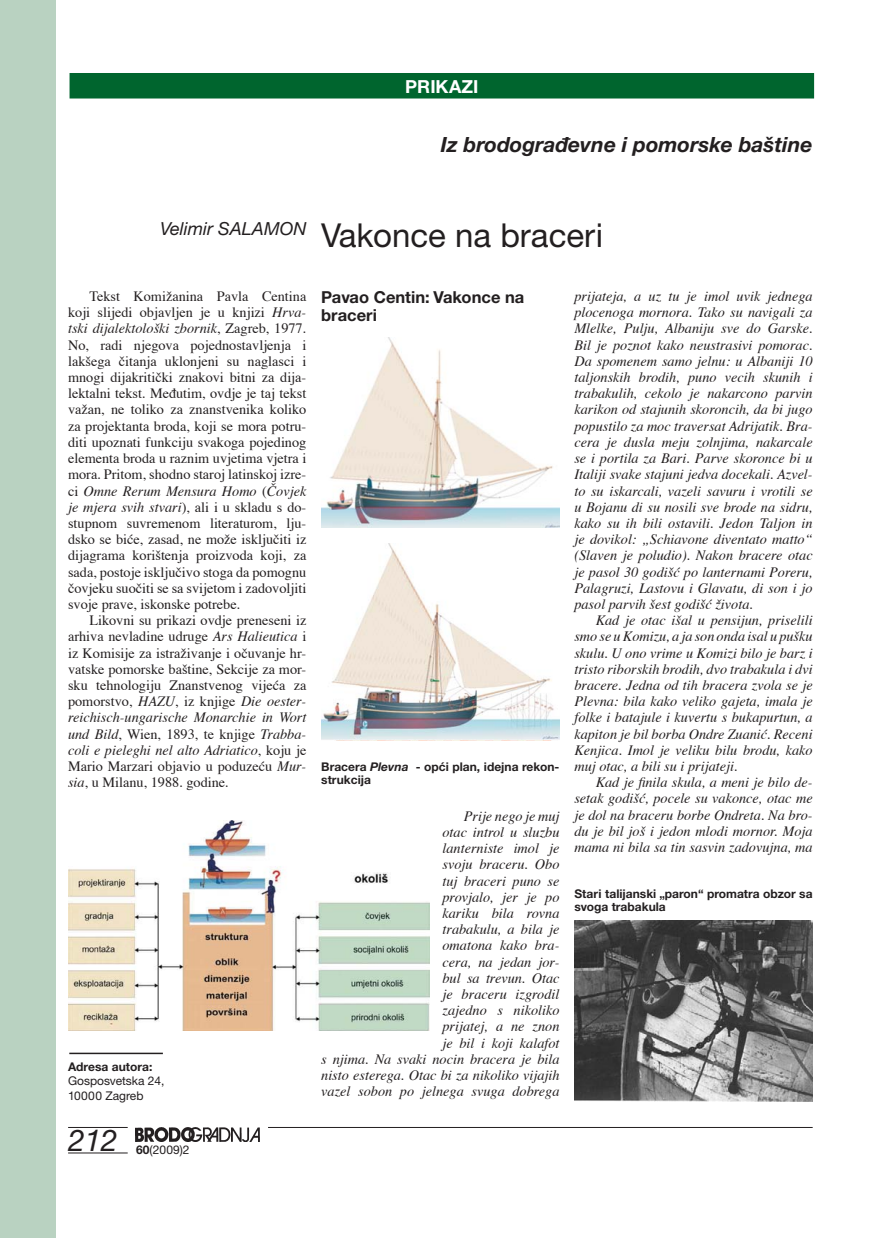
<style>
.page{position:relative;width:885px;height:1238px;background:#fff}
.page>*{position:absolute;margin:0;border:0;box-sizing:border-box;transform-origin:0 0}
.t1{font:33px "Helvetica Neue CE";color:#231f20}
.t2{font:italic 30px "Helvetica Neue CE";color:#231f20}
.t3{font:italic 700 21px "Helvetica Neue CE";color:#231f20}
.t4{font:italic 18px "Helvetica Neue CE";color:#231f20}
.t5{font:700 18px "Helvetica Neue CE";color:#fff}
.t6{font:700 16.5px/18px "Helvetica Neue CE";color:#231f20}
.t7{font:italic 14.25px/16.2px "Times";color:#231f20;text-align:justify}
.t8{font:14.25px/16.2px "Times";color:#231f20;text-align:justify}
.t9{font:700 12px/13.5px "Helvetica Neue CE";color:#231f20}
.t10{font:12px/14.4px "Helvetica Neue CE";color:#231f20}
.s1{font-style:italic}
.s2{font-weight:700}
</style>
<div class="page">
<img style="left:136px;top:1127px;width:123px;height:14px">
<hr style="left:268px;top:1127px;width:544px;height:1px;background:#231f20">
<hr style="left:68px;top:1127px;width:60px;height:1px;background:#231f20">
<hr style="left:68px;top:1152px;width:60px;height:1px;background:#231f20">
<div style="left:0;top:0;width:55px;height:1237px;background:#b9d2c1"></div>
<div style="left:70px;top:74px;width:743px;height:24px;background:#00652e"></div>
<div style="left:69px;top:73px;width:745px;height:25px;border:2px solid #00652e"></div>
<hr style="left:69px;top:1052px;width:94px;height:2px;background:#231f20">
<img style="left:68px;top:820px;width:361px;height:210px">
<img style="left:321px;top:337px;width:238px;height:191px">
<img style="left:321px;top:543px;width:238px;height:197px">
<img style="left:574px;top:920px;width:238px;height:181px">
<p class="t5" style="left:405px;top:80px;width:74px">PRIKAZI</p>
<h3 class="t3" style="left:441px;top:137px;width:373px">Iz brodograđevne i pomorske baštine</h3>
<p class="t4" style="left:160px;top:222px;width:147px">Velimir SALAMON</p>
<h1 class="t1" style="left:321px;top:223px;width:283px">Vakonce na braceri</h1>
<p class="t8" style="left:68px;top:289px;width:240px;text-indent:21px">Tekst Komižanina Pavla Centina koji slijedi objavljen je u knjizi <span class="s1">Hrva&shy;tski dijalektološki zbornik</span>, Zagreb, 1977.<br>No, radi njegova pojednostavljenja i lakšega čitanja uklonjeni su naglasci i mnogi dijakritički znakovi bitni za dija&shy;lektalni tekst. Međutim, ovdje je taj tekst važan, ne toliko za znanstvenika koliko za projektanta broda, koji se mora potru&shy;diti upoznati funkciju svakoga pojedinog elementa broda u raznim uvjetima vjetra i mora. Pritom, shodno staroj latinskoj izre&shy;ci <span class="s1">Omne Rerum Mensura Homo</span> (<span class="s1">Čovjek je mjera svih stvari</span>), ali i u skladu s do&shy;stupnom suvremenom literaturom, lju&shy;dsko se biće, zasad, ne može isključiti iz dijagrama korištenja proizvoda koji, za sada, postoje isključivo stoga da pomognu čovjeku suočiti se sa svijetom i zadovoljiti svoje prave, iskonske potrebe.</p>
<p class="t8" style="left:68px;top:613px;width:240px;text-indent:21px">Likovni su prikazi ovdje preneseni iz arhiva nevladine udruge <span class="s1">Ars Halieutica</span> i iz Komisije za istraživanje i očuvanje hr&shy;vatske pomorske baštine, Sekcije za mor&shy;sku tehnologiju Znanstvenog vijeća za pomorstvo, <span class="s1">HAZU</span>, iz knjige <span class="s1">Die oester&shy;reichisch-ungarische Monarchie in Wort und Bild</span>, Wien, 1893, te knjige <span class="s1">Trabba&shy;coli e pieleghi nel alto Adriatico</span>, koju je Mario Marzari objavio u poduzeću <span class="s1">Mur&shy;sia</span>, u Milanu, 1988. godine.</p>
<p class="t9" style="left:68px;top:1061px;width:86px">Adresa autora:</p>
<p class="t10" style="left:68px;top:1075px;width:98px">Gosposvetska 24,<br>10000 Zagreb</p>
<h2 class="t2" style="left:68px;top:1129px;width:51px">212</h2>
<p class="t10" style="left:136px;top:1143px;width:55px"><span class="s2">60</span>(2009)2</p>
<p class="t6" style="left:321px;top:290px;width:204px">Pavao Centin: Vakonce na braceri</p>
<p class="t9" style="left:321px;top:761px;width:240px">Bracera <span class="s1">Plevna</span> - opći plan, idejna rekon&shy;strukcija</p>
<p class="t7" style="left:321px;top:809px;width:240px;text-align:right">Prije nego je muj<br>otac introl u sluzbu<br>lanterniste imol je<br>svoju braceru. Obo<br>tuj braceri puno se<br>provjalo, jer je po<br>kariku bila rovna<br>trabakulu, a bila je<br>omatona kako bra-<br>cera, na jedan jor-<br>bul sa trevun. Otac<br>je braceru izgrodil<br>zajedno s nikoliko<br>prijatej, a ne znon<br>je bil i koji kalafot<br>s njima. Na svaki nocin bracera je bila nisto esterega. Otac bi za nikoliko vijajih vazel sobon po jelnega svuga dobrega</p>
<p class="t7" style="left:574px;top:289px;width:240px">prijateja, a uz tu je imol uvik jednega plocenoga mornora. Tako su navigali za Mlelke, Pulju, Albaniju sve do Garske.<br>Bil je poznot kako neustrasivi pomorac.<br>Da spomenem samo jelnu: u Albaniji 10 taljonskih brodih, puno vecih skunih i trabakulih, cekolo je nakarcono parvin karikon od stajunih skoroncih, da bi jugo popustilo za moc traversat Adrijatik. Bra&shy;cera je dusla meju zolnjima, nakarcale se i portila za Bari. Parve skoronce bi u Italiji svake stajuni jedva docekali. Azvel&shy;to su iskarcali, vazeli savuru i vrotili se u Bojanu di su nosili sve brode na sidru, kako su ih bili ostavili. Jedon Taljon in je dovikol: „Schiavone diventato matto“ (Slaven je poludio). Nakon bracere otac je pasol 30 godišć po lanternami Poreru, Palagruzi, Lastovu i Glavatu, di son i jo pasol parvih šest godišć života.</p>
<p class="t7" style="left:574px;top:613px;width:240px;text-indent:21px">Kad je otac išal u pensijun, priselili smo se u Komizu, a ja son onda isal u pušku skulu. U ono vrime u Komizi bilo je barz i tristo riborskih brodih, dvo trabakula i dvi bracere. Jedna od tih bracera zvola se je Plevna: bila kako veliko gajeta, imala je folke i batajule i kuvertu s bukapurtun, a kapiton je bil borba Ondre Zuanić. Receni Kenjica. Imol je veliku bilu brodu, kako muj otac, a bili su i prijateji.</p>
<p class="t7" style="left:574px;top:775px;width:240px;text-indent:21px">Kad je finila skula, a meni je bilo de&shy;setak godišć, pocele su vakonce, otac me je dol na braceru borbe Ondreta. Na bro&shy;du je bil još i jedon mlodi mornor. Moja mama ni bila sa tin sasvin zadovujna, ma</p>
<p class="t9" style="left:574px;top:888px;width:240px">Stari talijanski „paron“ promatra obzor sa svoga trabakula</p>
</div>
